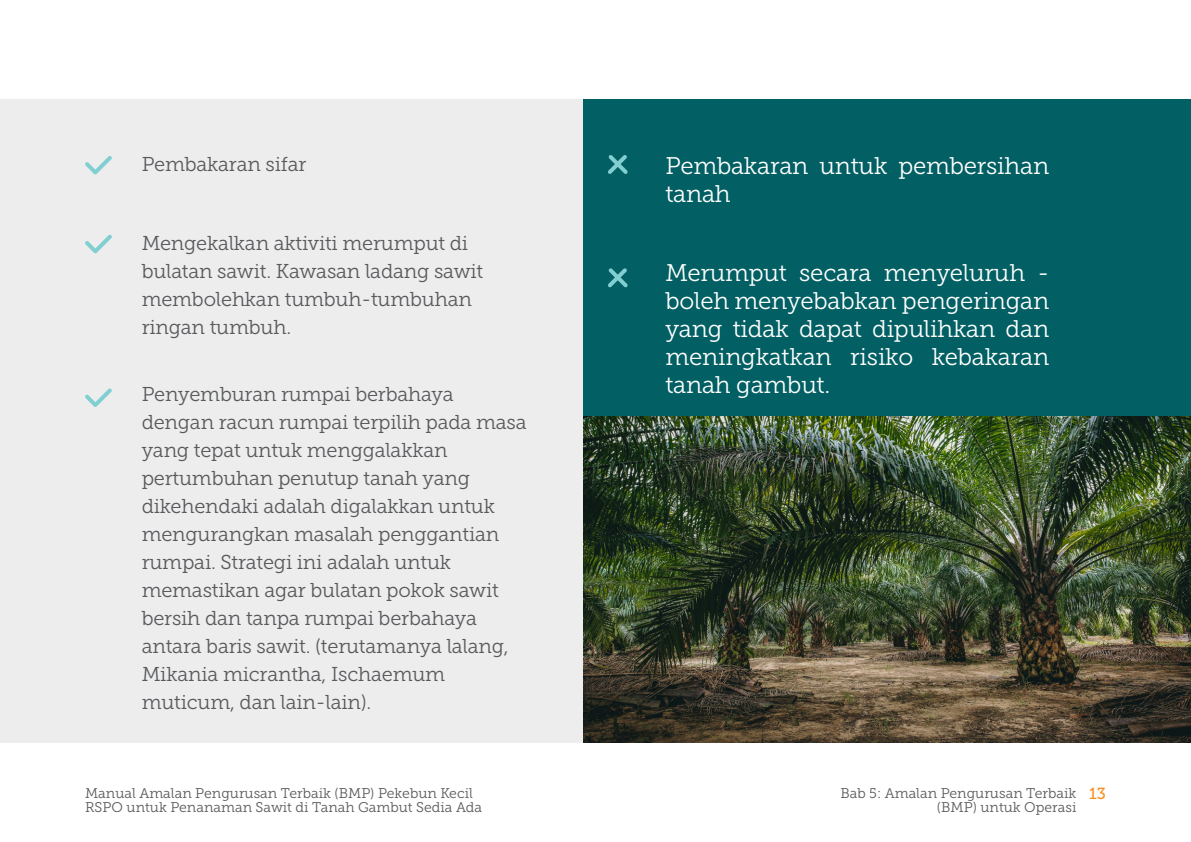
<style>
.page{position:relative;width:1191px;height:842px;background:#fff}
.page>*{position:absolute;margin:0;border:0;box-sizing:border-box;transform-origin:0 0}
.t1{font:24px/28px "Museo Slab 300";letter-spacing:-.01em;color:#fff}
.t2{font:20px/28px "Museo Slab 300";letter-spacing:-.01em;color:#58595b}
.t3{font:14px/14px "Museo Slab 300";color:#58595b}
.s1{font-family:"Museo Slab 500";font-size:16px;color:#f78f1e}
</style>
<div class="page">
<div style="left:0;top:99px;width:583px;height:644px;background:#ededee"></div>
<img style="left:583px;top:415px;width:608px;height:328px">
<div style="left:583px;top:99px;width:608px;height:316px;background:#025f63"></div>
<svg style="left:85px;top:156px;width:27px;height:18px"></svg>
<svg style="left:85px;top:235px;width:27px;height:18px"></svg>
<svg style="left:85px;top:388px;width:27px;height:19px"></svg>
<svg style="left:608px;top:155px;width:20px;height:19px"></svg>
<svg style="left:608px;top:268px;width:20px;height:19px"></svg>
<p class="t2" style="left:142px;top:150px;width:166px">Pembakaran sifar</p>
<p class="t2" style="left:142px;top:229px;width:343px">Mengekalkan aktiviti merumput di bulatan sawit. Kawasan ladang sawit membolehkan tumbuh-tumbuhan ringan tumbuh.</p>
<p class="t2" style="left:142px;top:380px;width:386px">Penyemburan rumpai berbahaya dengan racun rumpai terpilih pada masa yang tepat untuk menggalakkan pertumbuhan penutup tanah yang dikehendaki adalah digalakkan untuk mengurangkan masalah penggantian rumpai. Strategi ini adalah untuk memastikan agar bulatan pokok sawit bersih dan tanpa rumpai berbahaya antara baris sawit. (terutamanya lalang, Mikania micrantha, Ischaemum muticum, dan lain-lain).</p>
<p class="t1" style="left:665px;top:152px;width:385px">Pembakaran untuk pembersihan tanah</p>
<p class="t1" style="left:665px;top:258px;width:385px;text-align:justify">Merumput secara menyeluruh - boleh menyebabkan pengeringan yang tidak dapat dipulihkan dan meningkatkan risiko kebakaran tanah gambut.</p>
<p class="t3" style="left:85px;top:786px;width:399px">Manual Amalan Pengurusan Terbaik (BMP) Pekebun Kecil<br>RSPO untuk Penanaman Sawit di Tanah Gambut Sedia Ada</p>
<p class="t3" style="left:937px;top:786px;width:170px;text-indent:-97px">Bab 5: Amalan Pengurusan Terbaik <span class="s1">13 </span>(BMP) untuk Operasi</p>
</div>
